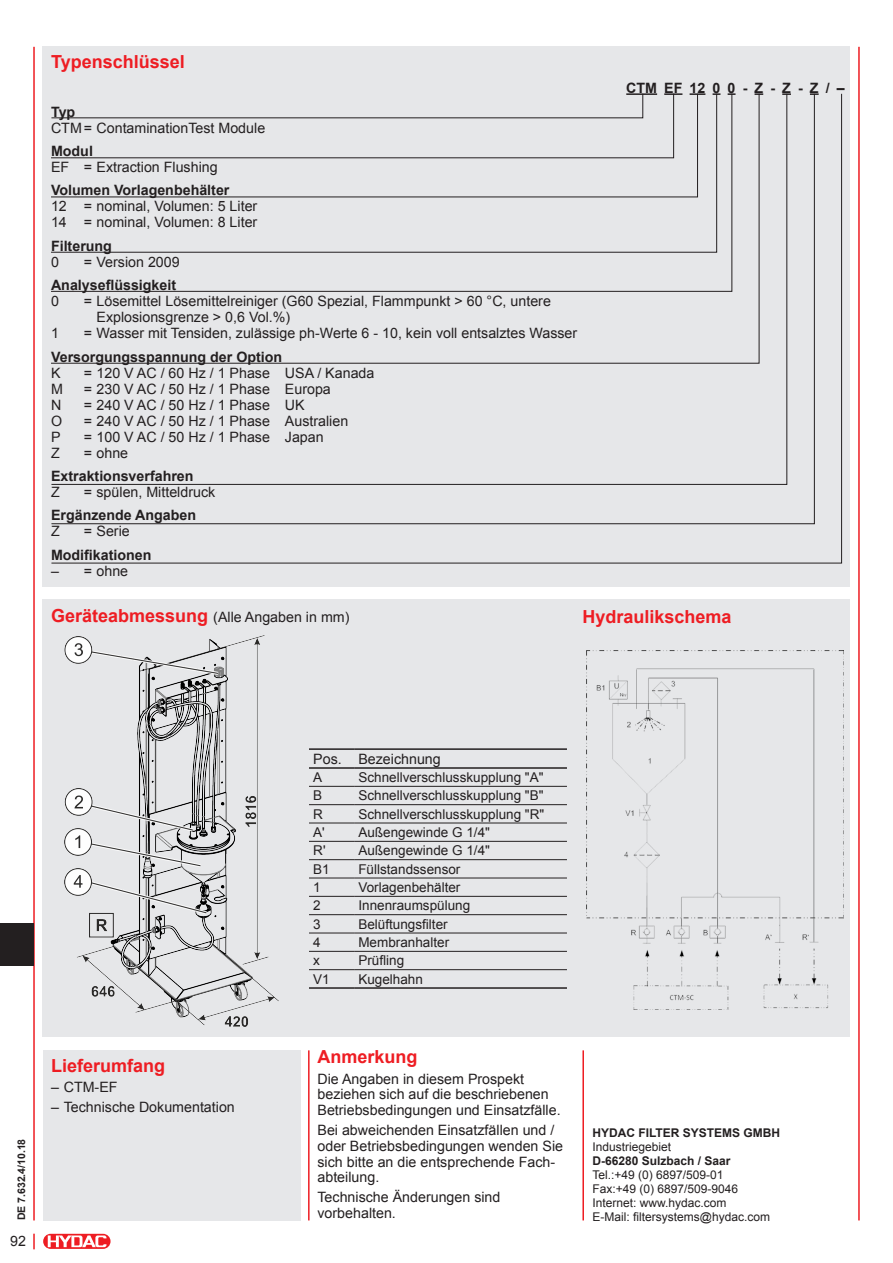
<style>
.page{position:relative;width:893px;height:1263px;background:#fff}
.page>*{position:absolute;margin:0;border:0;box-sizing:border-box;transform-origin:0 0}
.t1{font:700 18px "Arial";color:#ee1d23}
.t2{font:14.25px/15.8px "Arial";color:#231f20}
.t3{font:700 14.25px "Arial";color:#231f20}
.t4{font:700 14.25px "Arial";letter-spacing:.25em;color:#231f20}
.t5{font:13.5px "Arial";color:#231f20}
.t6{font:12px/14px "Arial";color:#231f20}
.t7{font:700 12px "Arial";color:#231f20}
.t8{font:700 10.5px "Arial";color:#231f20}
.s1{font-weight:700;font-size:18px;color:#ee1d23}
</style>
<div class="page">
<div style="left:43px;top:1233px;width:68px;height:16px;border:1px solid #fff;border-radius:8px"></div>
<svg style="left:43px;top:1234px;width:68px;height:15px"></svg>
<svg style="left:48px;top:1235px;width:58px;height:12px"></svg>
<svg style="left:33px;top:1234px;width:2px;height:15px"></svg>
<hr style="left:33px;top:47px;width:2px;height:1173px;background:#ee1d23">
<hr style="left:858px;top:47px;width:2px;height:1173px;background:#ee1d23">
<div style="left:0;top:923px;width:34px;height:42px;background:#231f20"></div>
<div style="left:43px;top:600px;width:807px;height:437px;background:#e6e7e9"></div>
<div style="left:43px;top:47px;width:807px;height:540px;background:#e6e7e9"></div>
<div style="left:43px;top:1050px;width:257px;height:170px;background:#e6e7e9"></div>
<svg style="left:51px;top:93px;width:791px;height:471px"></svg>
<hr style="left:309px;top:748px;width:45px;height:2px;background:#231f20">
<hr style="left:354px;top:748px;width:213px;height:2px;background:#231f20">
<hr style="left:309px;top:767px;width:45px;height:2px;background:#231f20">
<hr style="left:354px;top:767px;width:213px;height:2px;background:#231f20">
<hr style="left:309px;top:987px;width:45px;height:2px;background:#231f20">
<hr style="left:354px;top:987px;width:213px;height:2px;background:#231f20">
<hr style="left:309px;top:786px;width:45px;height:1px;background:#231f20">
<hr style="left:354px;top:786px;width:213px;height:1px;background:#231f20">
<hr style="left:309px;top:804px;width:45px;height:1px;background:#231f20">
<hr style="left:354px;top:804px;width:213px;height:1px;background:#231f20">
<hr style="left:309px;top:823px;width:45px;height:1px;background:#231f20">
<hr style="left:354px;top:823px;width:213px;height:1px;background:#231f20">
<hr style="left:309px;top:841px;width:45px;height:1px;background:#231f20">
<hr style="left:354px;top:841px;width:213px;height:1px;background:#231f20">
<hr style="left:309px;top:859px;width:45px;height:1px;background:#231f20">
<hr style="left:354px;top:859px;width:213px;height:1px;background:#231f20">
<hr style="left:309px;top:878px;width:45px;height:1px;background:#231f20">
<hr style="left:354px;top:878px;width:213px;height:1px;background:#231f20">
<hr style="left:309px;top:896px;width:45px;height:1px;background:#231f20">
<hr style="left:354px;top:896px;width:213px;height:1px;background:#231f20">
<hr style="left:309px;top:914px;width:45px;height:1px;background:#231f20">
<hr style="left:354px;top:914px;width:213px;height:1px;background:#231f20">
<hr style="left:309px;top:933px;width:45px;height:1px;background:#231f20">
<hr style="left:354px;top:933px;width:213px;height:1px;background:#231f20">
<hr style="left:309px;top:951px;width:45px;height:1px;background:#231f20">
<hr style="left:354px;top:951px;width:213px;height:1px;background:#231f20">
<hr style="left:309px;top:969px;width:45px;height:1px;background:#231f20">
<hr style="left:354px;top:969px;width:213px;height:1px;background:#231f20">
<hr style="left:308px;top:1050px;width:2px;height:170px;background:#ee1d23">
<hr style="left:582px;top:1050px;width:2px;height:170px;background:#ee1d23">
<img style="left:64px;top:635px;width:215px;height:391px">
<img style="left:586px;top:651px;width:257px;height:358px">
<p class="t1" style="left:51px;top:50px;width:135px">Typenschlüssel</p>
<p class="t3" style="left:51px;top:102px;width:26px">Typ</p>
<p class="t2" style="left:51px;top:120px;width:216px">CTM= ContaminationTest Module</p>
<p class="t3" style="left:51px;top:141px;width:43px">Modul</p>
<p class="t2" style="left:51px;top:159px;width:168px">EF = Extraction Flushing</p>
<p class="t3" style="left:51px;top:181px;width:180px">Volumen Vorlagenbehälter</p>
<p class="t2" style="left:51px;top:199px;width:208px">12 = nominal, Volumen: 5 Liter<br>14 = nominal, Volumen: 8 Liter</p>
<p class="t3" style="left:51px;top:236px;width:62px">Filterung</p>
<p class="t2" style="left:51px;top:254px;width:9px">0</p>
<p class="t2" style="left:84px;top:254px;width:97px">= Version 2009</p>
<p class="t3" style="left:51px;top:276px;width:127px">Analyseflüssigkeit</p>
<p class="t2" style="left:51px;top:293px;width:9px">0</p>
<p class="t2" style="left:97px;top:293px;width:456px;text-indent:-13px">= Lösemittel Lösemittelreiniger (G60 Spezial, Flammpunkt &gt; 60 °C, untere<br>Explosionsgrenze &gt; 0,6 Vol.%)</p>
<p class="t2" style="left:51px;top:325px;width:9px">1</p>
<p class="t2" style="left:84px;top:325px;width:495px">= Wasser mit Tensiden, zulässige ph-Werte 6 - 10, kein voll entsalztes Wasser</p>
<p class="t3" style="left:51px;top:347px;width:233px">Versorgungsspannung der Option</p>
<p class="t2" style="left:51px;top:365px;width:11px">K</p>
<p class="t2" style="left:84px;top:365px;width:292px">= 120 V AC / 60 Hz / 1 Phase USA / Kanada</p>
<p class="t2" style="left:51px;top:381px;width:13px">M</p>
<p class="t2" style="left:84px;top:381px;width:249px">= 230 V AC / 50 Hz / 1 Phase Europa</p>
<p class="t2" style="left:51px;top:397px;width:12px">N</p>
<p class="t2" style="left:84px;top:397px;width:222px">= 240 V AC / 50 Hz / 1 Phase UK</p>
<p class="t2" style="left:51px;top:413px;width:13px">O</p>
<p class="t2" style="left:84px;top:413px;width:266px">= 240 V AC / 50 Hz / 1 Phase Australien</p>
<p class="t2" style="left:51px;top:429px;width:11px">P</p>
<p class="t2" style="left:84px;top:429px;width:241px">= 100 V AC / 50 Hz / 1 Phase Japan</p>
<p class="t2" style="left:51px;top:445px;width:10px">Z</p>
<p class="t2" style="left:84px;top:445px;width:46px">= ohne</p>
<p class="t3" style="left:51px;top:467px;width:144px">Extraktionsverfahren</p>
<p class="t2" style="left:51px;top:484px;width:10px">Z</p>
<p class="t2" style="left:84px;top:484px;width:133px">= spülen, Mitteldruck</p>
<p class="t3" style="left:51px;top:506px;width:147px">Ergänzende Angaben</p>
<p class="t2" style="left:51px;top:524px;width:10px">Z</p>
<p class="t2" style="left:84px;top:524px;width:48px">= Serie</p>
<p class="t3" style="left:51px;top:545px;width:102px">Modifikationen</p>
<p class="t2" style="left:51px;top:563px;width:79px">– = ohne</p>
<p class="t4" style="left:626px;top:78px;width:220px">CTMEF1200-Z-Z-Z/–</p>
<p class="t2" style="left:51px;top:609px;width:300px"><span class="s1">Geräteabmessung</span> (Alle Angaben in mm)</p>
<p class="t1" style="left:582px;top:605px;width:151px">Hydraulikschema</p>
<p class="t8" style="left:14px;top:1220px;width:83px;rotate:-90deg">DE 7.632.4/10.18</p>
<p class="t2" style="left:10px;top:1233px;width:17px">92</p>
<p class="t1" style="left:51px;top:1054px;width:116px">Lieferumfang</p>
<p class="t2" style="left:51px;top:1079px;width:68px">– CTM-EF</p>
<p class="t2" style="left:51px;top:1099px;width:185px">– Technische Dokumentation</p>
<p class="t2" style="left:313px;top:751px;width:129px">Pos. Bezeichnung</p>
<p class="t5" style="left:313px;top:768px;width:11px">A</p>
<p class="t5" style="left:358px;top:768px;width:187px">Schnellverschlusskupplung "A"</p>
<p class="t5" style="left:313px;top:787px;width:11px">B</p>
<p class="t5" style="left:358px;top:787px;width:187px">Schnellverschlusskupplung "B"</p>
<p class="t5" style="left:313px;top:805px;width:11px">R</p>
<p class="t5" style="left:358px;top:805px;width:187px">Schnellverschlusskupplung "R"</p>
<p class="t5" style="left:313px;top:823px;width:13px">A'</p>
<p class="t5" style="left:358px;top:823px;width:133px">Außengewinde G 1/4"</p>
<p class="t5" style="left:313px;top:842px;width:14px">R'</p>
<p class="t5" style="left:358px;top:842px;width:133px">Außengewinde G 1/4"</p>
<p class="t5" style="left:313px;top:860px;width:18px">B1</p>
<p class="t5" style="left:358px;top:860px;width:104px">Füllstandssensor</p>
<p class="t5" style="left:313px;top:878px;width:9px">1</p>
<p class="t5" style="left:358px;top:878px;width:104px">Vorlagenbehälter</p>
<p class="t5" style="left:313px;top:897px;width:9px">2</p>
<p class="t5" style="left:358px;top:897px;width:113px">Innenraumspülung</p>
<p class="t5" style="left:313px;top:915px;width:9px">3</p>
<p class="t5" style="left:358px;top:915px;width:91px">Belüftungsfilter</p>
<p class="t5" style="left:313px;top:933px;width:9px">4</p>
<p class="t5" style="left:358px;top:933px;width:92px">Membranhalter</p>
<p class="t5" style="left:313px;top:952px;width:8px">x</p>
<p class="t5" style="left:358px;top:952px;width:47px">Prüfling</p>
<p class="t5" style="left:313px;top:970px;width:18px">V1</p>
<p class="t5" style="left:358px;top:970px;width:66px">Kugelhahn</p>
<p class="t1" style="left:317px;top:1045px;width:102px">Anmerkung</p>
<p class="t2" style="left:317px;top:1071px;width:245px">Die Angaben in diesem Prospekt beziehen sich auf die beschriebenen<br>Betriebsbedingungen und Einsatzfälle.</p>
<p class="t2" style="left:317px;top:1122px;width:247px">Bei abweichenden Einsatzfällen und / oder Betriebsbedingungen wenden Sie sich bitte an die entsprechende Fach&shy;abteilung.</p>
<p class="t2" style="left:317px;top:1189px;width:184px">Technische Änderungen sind vorbehalten.</p>
<p class="t7" style="left:592px;top:1124px;width:189px">HYDAC FILTER SYSTEMS GMBH</p>
<p class="t6" style="left:592px;top:1140px;width:80px">Industriegebiet</p>
<p class="t7" style="left:592px;top:1152px;width:140px">D-66280 Sulzbach / Saar</p>
<p class="t6" style="left:592px;top:1167px;width:179px">Tel.:+49 (0) 6897/509-01<br>Fax:+49 (0) 6897/509-9046<br>Internet: www.hydac.com<br>E-Mail: filtersystems@hydac.com</p>
</div>
